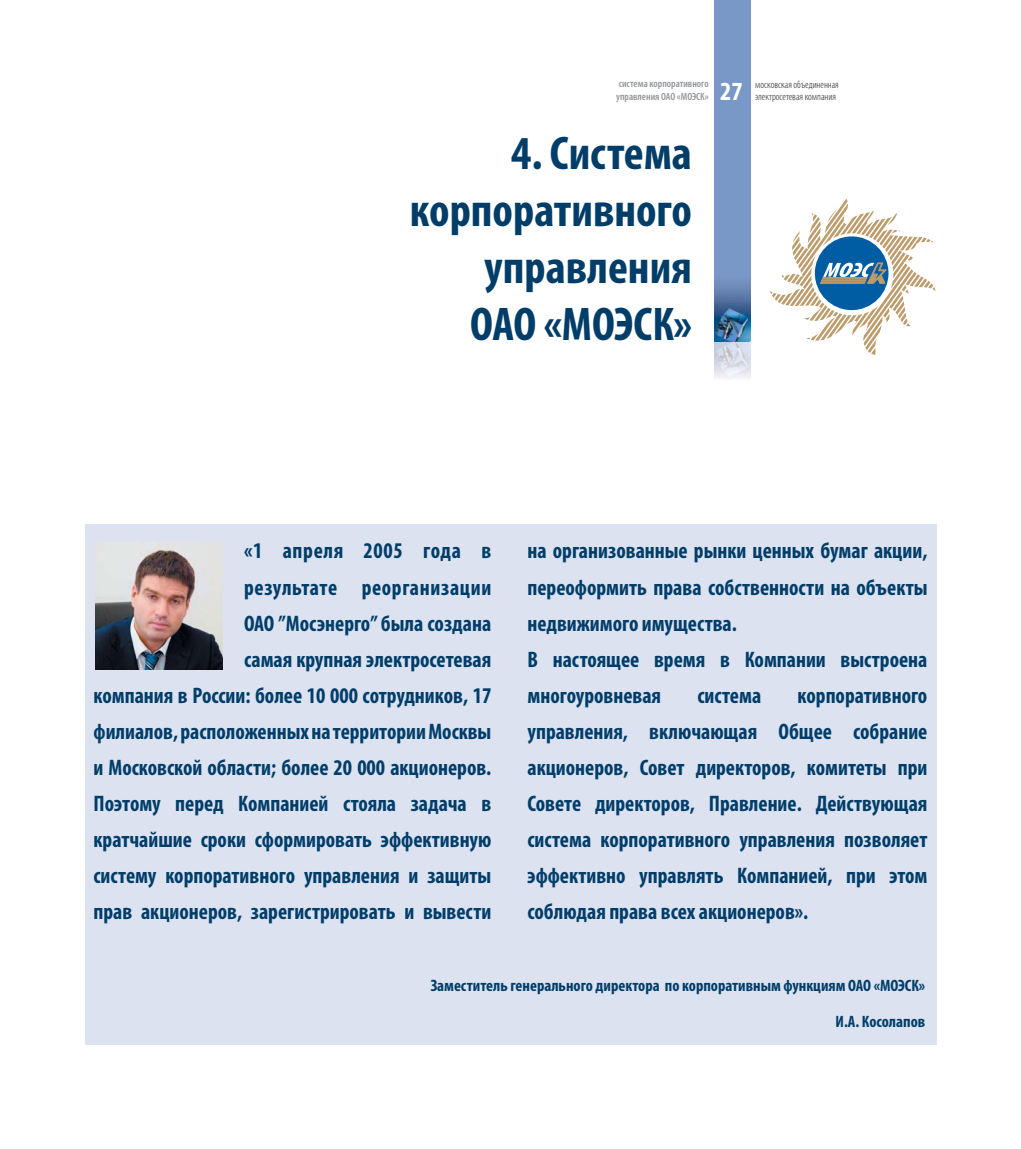
<style>
.page{position:relative;width:1021px;height:1149px;background:#fff}
.page>*{position:absolute;margin:0;border:0;box-sizing:border-box;transform-origin:0 0}
.t1{font:700 condensed 47.4px/57px "Myriad Pro";color:#003d69;text-align:right}
.t2{font:700 condensed 26.25px "Myriad Pro";color:#fff}
.t3{font:700 condensed 22.5px/36px "Myriad Pro";color:#003d69;text-align:right}
.t4{font:700 condensed 16.5px/36px "Myriad Pro";color:#003d69;text-align:right}
.t5{font:300 condensed 10.5px/12.6px "Myriad Pro";color:#231f20}
.t6{font:600 condensed 10.5px/12.6px "Myriad Pro";color:#939598}
</style>
<div class="page">
<div style="left:85px;top:524px;width:851px;height:521px;background:#dce2f0"></div>
<div style="left:714px;top:0;width:36px;height:340px;background:#7998c8"></div>
<img style="left:95px;top:541px;width:128px;height:128px">
<svg style="left:770px;top:199px;width:165px;height:156px"></svg>
<img style="left:714px;top:283px;width:36px;height:96px">
<img style="left:714px;top:304px;width:36px;height:36px">
<p class="t6" style="left:616px;top:79px;width:94px">система корпоративного управления ОАО «МОЭСК»</p>
<p class="t2" style="left:720px;top:81px;width:24px">27</p>
<h1 class="t1" style="left:410px;top:130px;width:283px">4. Система корпоративного управления<br>ОАО «МОЭСК»</h1>
<p class="t5" style="left:755px;top:79px;width:85px">московская объединенная электросетевая компания</p>
<p class="t3" style="left:94px;top:535px;width:399px">«1 апреля 2005 года в<br>результате реорганизации<br>ОАО ”Мосэнерго” была создана<br>самая крупная электросетевая<br>компания в России: более 10 000 сотрудников, 17 филиалов, расположенных на территории Москвы и Московской области; более 20 000 акционеров.<br>Поэтому перед Компанией стояла задача в кратчайшие сроки сформировать эффективную систему корпоративного управления и защиты прав акционеров, зарегистрировать и вывести</p>
<p class="t3" style="left:527px;top:535px;width:401px;text-align:left">на организованные рынки ценных бумаг акции, переоформить права собственности на объекты недвижимого имущества.<br>В настоящее время в Компании выстроена многоуровневая</p>
<p class="t3" style="left:527px;top:679px;width:401px;text-align:justify;text-indent:270px">корпоративного управления, включающая Общее собрание акционеров, Совет директоров, комитеты при Совете директоров, Правление. Действующая система корпоративного управления позволяет эффективно управлять Компанией, при этом соблюдая права всех акционеров».</p>
<p class="t3" style="left:697px;top:679px;width:65px">система</p>
<p class="t4" style="left:430px;top:968px;width:496px">Заместитель генерального директора по корпоративным функциям ОАО «МОЭСК»<br>И.А. Косолапов</p>
</div>
